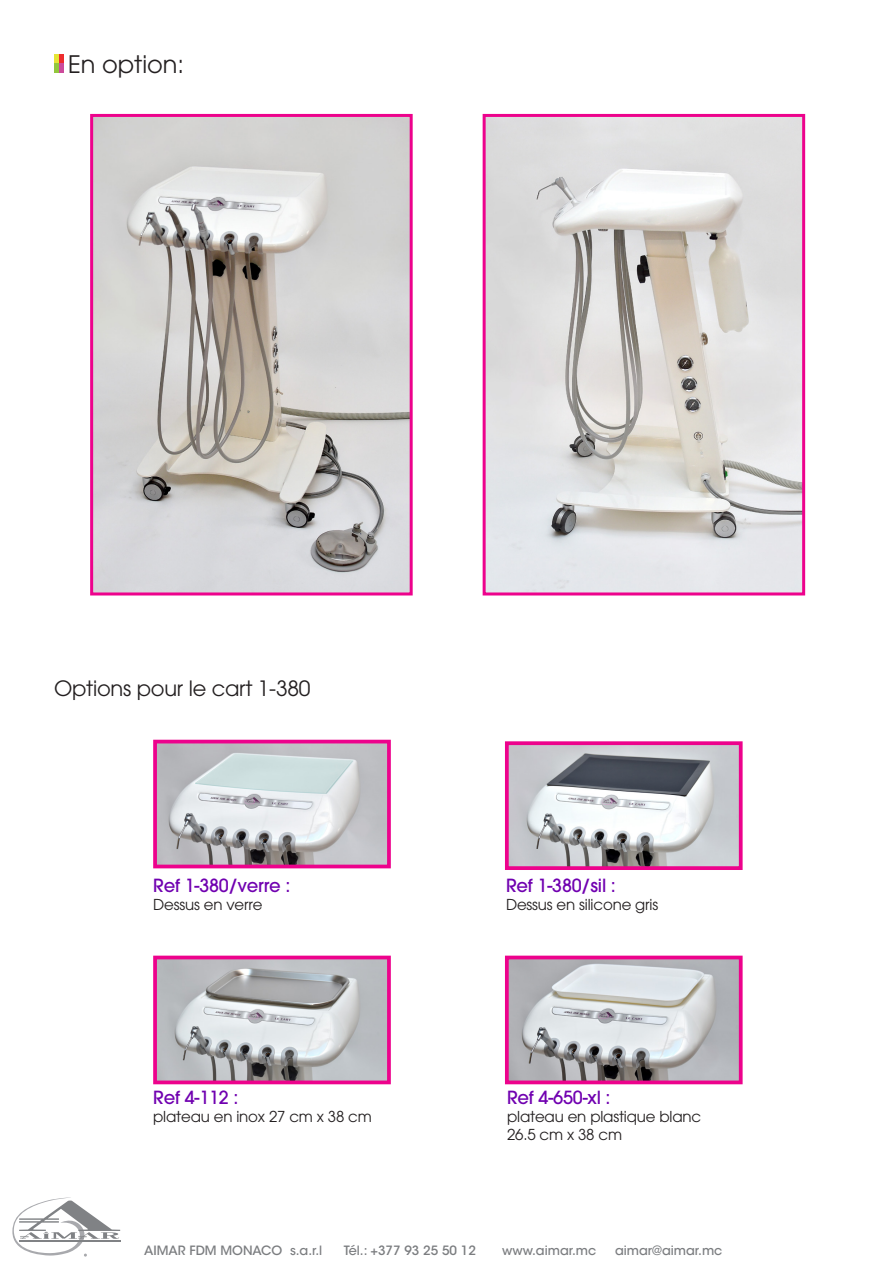
<style>
.page{position:relative;width:893px;height:1263px;background:#fff}
.page>*{position:absolute;margin:0;border:0;box-sizing:border-box;transform-origin:0 0}
.t1{font:24px "Avant Garde LT";color:#231f20}
.t2{font:21px "Avant Garde LT";letter-spacing:-.01em;color:#231f20}
.t3{font:500 18px "Avant Garde LT";letter-spacing:-.01em;color:#7000b0}
.t4{font:15px "Avant Garde LT";letter-spacing:-.01em;color:#231f20}
.t5{font:500 12.75px "ITC Avant Garde Std";color:#7b7d80}
</style>
<div class="page">
<img style="left:94px;top:118px;width:315px;height:473px">
<div style="left:90px;top:114px;width:323px;height:481px;border:3px solid #ed028c"></div>
<img style="left:487px;top:118px;width:314px;height:473px">
<div style="left:483px;top:114px;width:322px;height:481px;border:3px solid #ed028c"></div>
<svg style="left:12px;top:1197px;width:108px;height:59px"></svg>
<img style="left:510px;top:961px;width:228px;height:118px">
<div style="left:505px;top:956px;width:238px;height:128px;border:4px solid #ed028c"></div>
<img style="left:158px;top:745px;width:228px;height:118px">
<div style="left:153px;top:740px;width:238px;height:128px;border:4px solid #ed028c"></div>
<img style="left:158px;top:961px;width:228px;height:118px">
<div style="left:153px;top:956px;width:238px;height:128px;border:4px solid #ed028c"></div>
<img style="left:510px;top:746px;width:228px;height:119px">
<div style="left:505px;top:741px;width:238px;height:129px;border:4px solid #ed028c"></div>
<div style="left:54px;top:54px;width:5px;height:9px;background:#e5e535"></div>
<div style="left:54px;top:63px;width:5px;height:10px;background:#92c73d"></div>
<svg style="left:59px;top:54px;width:4px;height:19px"></svg>
<p class="t1" style="left:68px;top:50px;width:118px">En option:</p>
<p class="t2" style="left:54px;top:676px;width:258px">Options pour le cart 1-380</p>
<p class="t3" style="left:153px;top:874px;width:139px">Ref 1-380/verre :</p>
<p class="t4" style="left:153px;top:896px;width:111px">Dessus en verre</p>
<p class="t3" style="left:153px;top:1086px;width:87px">Ref 4-112 :</p>
<p class="t4" style="left:153px;top:1108px;width:220px">plateau en inox 27 cm x 38 cm</p>
<p class="t3" style="left:506px;top:874px;width:111px">Ref 1-380/sil :</p>
<p class="t4" style="left:506px;top:896px;width:154px">Dessus en silicone gris</p>
<p class="t3" style="left:507px;top:1086px;width:105px">Ref 4-650-xl :</p>
<p class="t4" style="left:507px;top:1108px;width:196px">plateau en plastique blanc</p>
<p class="t4" style="left:507px;top:1126px;width:116px">26.5 cm x 38 cm</p>
<p class="t5" style="left:144px;top:1242px;width:180px">AIMAR FDM MONACO s.a.r.l</p>
<p class="t5" style="left:344px;top:1242px;width:134px">Tél.: +377 93 25 50 12</p>
<p class="t5" style="left:502px;top:1242px;width:95px">www.aimar.mc</p>
<p class="t5" style="left:615px;top:1242px;width:109px">aimar@aimar.mc</p>
</div>
